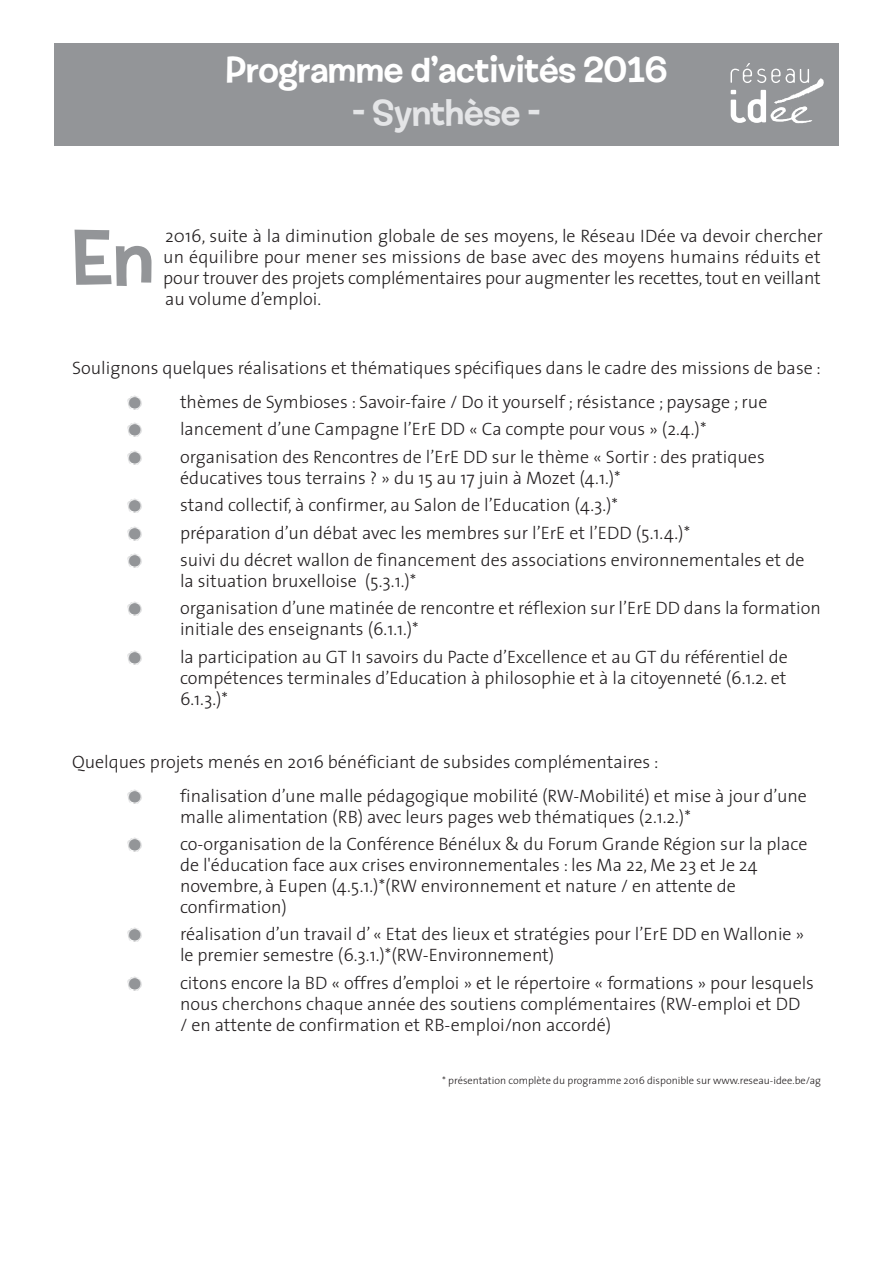
<style>
.page{position:relative;width:893px;height:1263px;background:#fff}
.page>*{position:absolute;margin:0;border:0;box-sizing:border-box;transform-origin:0 0}
.t1{font:77.4px "Shag Lounge";color:#939598}
.t2{font:36px "Shag Lounge";color:#fff}
.t3{font:36px "Shag Lounge";color:#e4e5e7}
.t4{font:300 18px/21px "The Sans";color:#231f20}
.t5{font:18px "Shag Expert Shagbats";color:#939598}
.t6{font:300 10.5px "The Sans";color:#231f20}
</style>
<div class="page">
<div style="left:54px;top:44px;width:785px;height:102px;background:#939598"></div>
<svg style="left:730px;top:63px;width:94px;height:60px"></svg>
<h2 class="t2" style="left:226px;top:49px;width:443px">Programme d’activités 2016</h2>
<h2 class="t3" style="left:352px;top:92px;width:190px">- Synthèse -</h2>
<h1 class="t1" style="left:72px;top:212px;width:83px">En</h1>
<p class="t4" style="left:163px;top:227px;width:661px">2016, suite à la diminution globale de ses moyens, le Réseau IDée va devoir chercher un équilibre pour mener ses missions de base avec des moyens humains réduits et pour trouver des projets complémentaires pour augmenter les recettes, tout en veillant au volume d’emploi.</p>
<p class="t4" style="left:72px;top:359px;width:750px">Soulignons quelques réalisations et thématiques spécifiques dans le cadre des missions de base :</p>
<p class="t5" style="left:126px;top:395px;width:19px">E</p>
<p class="t4" style="left:180px;top:393px;width:589px">thèmes de Symbioses : Savoir-faire / Do it yourself ; résistance ; paysage ; rue</p>
<p class="t5" style="left:126px;top:422px;width:19px">E</p>
<p class="t4" style="left:180px;top:421px;width:528px">lancement d’une Campagne l’ErE DD « Ca compte pour vous » (2.4.)*</p>
<p class="t5" style="left:126px;top:449px;width:19px">E</p>
<p class="t4" style="left:180px;top:448px;width:586px">organisation des Rencontres de l’ErE DD sur le thème « Sortir : des pratiques éducatives tous terrains ? » du 15 au 17 juin à Mozet (4.1.)*</p>
<p class="t5" style="left:126px;top:498px;width:19px">E</p>
<p class="t4" style="left:180px;top:496px;width:440px">stand collectif, à confirmer, au Salon de l’Education (4.3.)*</p>
<p class="t5" style="left:126px;top:525px;width:19px">E</p>
<p class="t4" style="left:180px;top:524px;width:512px">préparation d’un débat avec les membres sur l’ErE et l’EDD (5.1.4.)*</p>
<p class="t5" style="left:126px;top:552px;width:19px">E</p>
<p class="t4" style="left:180px;top:551px;width:626px">suivi du décret wallon de financement des associations environnementales et de la situation bruxelloise (5.3.1.)*</p>
<p class="t5" style="left:126px;top:601px;width:19px">E</p>
<p class="t4" style="left:180px;top:599px;width:642px">organisation d’une matinée de rencontre et réflexion sur l’ErE DD dans la formation initiale des enseignants (6.1.1.)*</p>
<p class="t5" style="left:126px;top:649px;width:19px">E</p>
<p class="t4" style="left:180px;top:648px;width:609px;text-align:justify">la participation au GT I1 savoirs du Pacte d’Excellence et au GT du référentiel de compétences terminales d’Education à philosophie et à la citoyenneté (6.1.2. et 6.1.3.)*</p>
<p class="t4" style="left:72px;top:753px;width:588px">Quelques projets menés en 2016 bénéficiant de subsides complémentaires :</p>
<p class="t5" style="left:126px;top:788px;width:19px">E</p>
<p class="t4" style="left:180px;top:787px;width:628px">finalisation d’une malle pédagogique mobilité (RW-Mobilité) et mise à jour d’une malle alimentation (RB) avec leurs pages web thématiques (2.1.2.)*</p>
<p class="t5" style="left:126px;top:836px;width:19px">E</p>
<p class="t4" style="left:180px;top:835px;width:629px">co-organisation de la Conférence Bénélux &amp; du Forum Grande Région sur la place de l'éducation face aux crises environnementales : les Ma 22, Me 23 et Je 24 novembre, à Eupen (4.5.1.)*(RW environnement et nature / en attente de confirmation)</p>
<p class="t5" style="left:126px;top:927px;width:19px">E</p>
<p class="t4" style="left:180px;top:925px;width:626px">réalisation d’un travail d’ « Etat des lieux et stratégies pour l’ErE DD en Wallonie » le premier semestre (6.3.1.)*(RW-Environnement)</p>
<p class="t5" style="left:126px;top:975px;width:19px">E</p>
<p class="t4" style="left:180px;top:974px;width:636px">citons encore la BD « offres d’emploi » et le répertoire « formations » pour lesquels nous cherchons chaque année des soutiens complémentaires (RW-emploi et DD<br>/ en attente de confirmation et RB-emploi/non accordé)</p>
<p class="t6" style="left:442px;top:1076px;width:380px">* présentation complète du programme 2016 disponible sur www.reseau-idee.be/ag</p>
</div>
